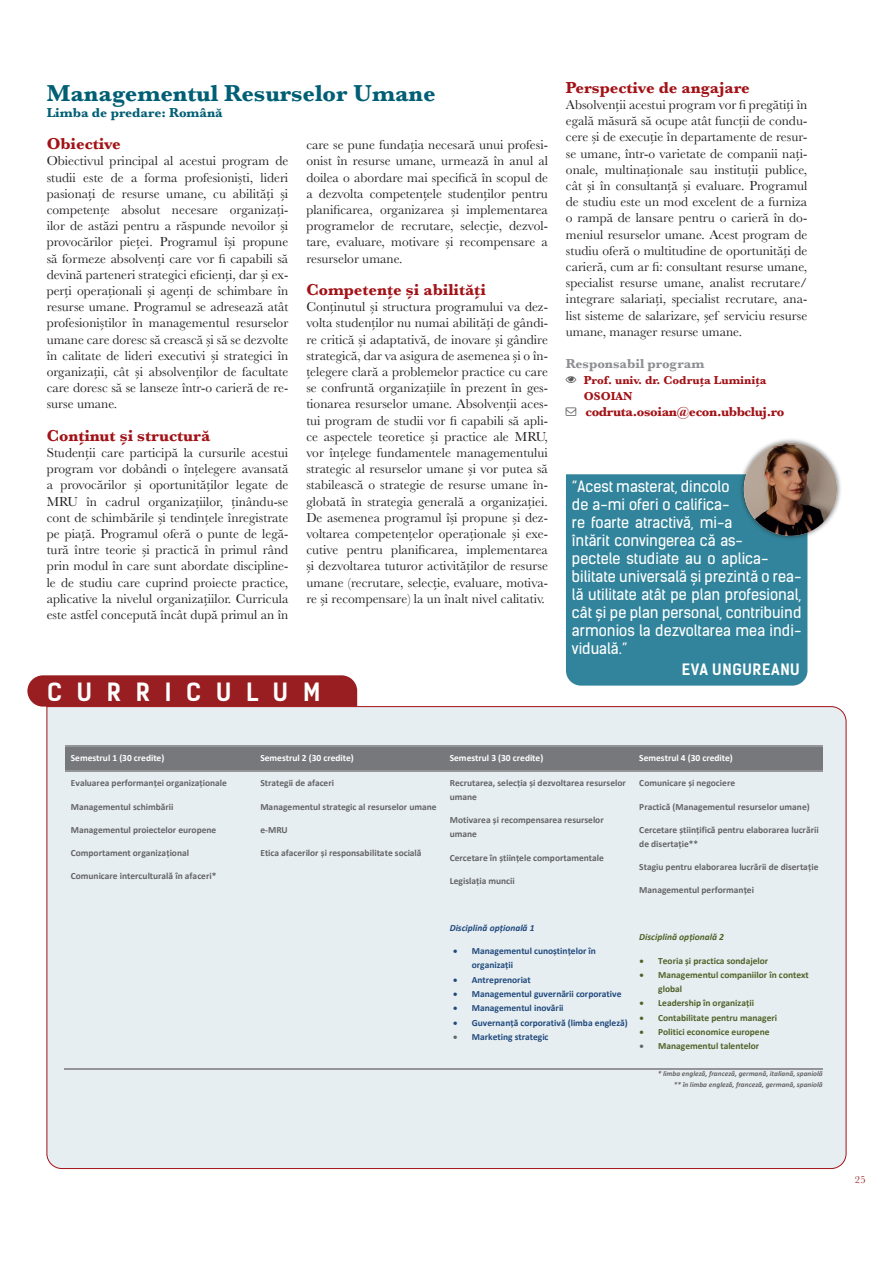
<style>
.page{position:relative;width:893px;height:1263px;background:#fff}
.page>*{position:absolute;margin:0;border:0;box-sizing:border-box;transform-origin:0 0}
.titlu1{font:700 24px "Baskerville";color:#005f74}
.t1{font:700 24px "Kelson Sans";letter-spacing:.615em;color:#fff}
.titlu2{font:700 16.5px "Baskerville";color:#a21217}
.testimonial{font:15px/18px "Kelson Sans";color:#fff}
.nume_testimonial{font:700 15px "Kelson Sans";letter-spacing:.04em;color:#fff}
.corptext{font:13.5px/16.2px "Baskerville";color:#231f20;text-align:justify}
.t2{font:700 13.5px "Baskerville";letter-spacing:-.025em;color:#a21217}
.limba_predare{font:700 13.5px "Baskerville";color:#005f74}
.titlu_resp_progr{font:700 13.5px "Baskerville";color:#8d8f92}
.t3{font:700 12px/16.2px "Baskerville";color:#a21217}
.t4{font:10.5px "Baskerville";color:#981e21}
.t5{font:700 9.45px/13.8px "Calibri";color:#636366}
.t6{font:700 9.45px/13.8px "Calibri";color:#4f6228}
.t7{font:700 9.45px/13.8px "Calibri";color:#1f497d}
.t8{font:700 9.45px "Calibri";color:#fff}
.t9{font:italic 700 9.45px "Calibri";color:#1f497d}
.t10{font:italic 700 9.45px "Calibri";color:#4f6228}
.t11{font:italic 700 7.35px/10.6px "Calibri";letter-spacing:.005em;color:#636366;text-align:right}
.s1{color:#636366}
</style>
<div class="page">
<div style="left:27px;top:675px;width:330px;height:32px;background:#981e21"></div>
<div style="left:47px;top:706px;width:799px;height:463px;background:#e7eef1"></div>
<div style="left:65px;top:747px;width:190px;height:23px;background:#76787b"></div>
<div style="left:255px;top:747px;width:189px;height:23px;background:#76787b"></div>
<div style="left:444px;top:747px;width:190px;height:23px;background:#76787b"></div>
<div style="left:634px;top:747px;width:189px;height:23px;background:#76787b"></div>
<hr style="left:65px;top:746px;width:190px;height:1px;background:#939598">
<hr style="left:256px;top:746px;width:188px;height:1px;background:#939598">
<hr style="left:445px;top:746px;width:189px;height:1px;background:#939598">
<hr style="left:635px;top:746px;width:188px;height:1px;background:#939598">
<hr style="left:65px;top:770px;width:190px;height:1px;background:#939598">
<hr style="left:256px;top:770px;width:188px;height:1px;background:#939598">
<hr style="left:445px;top:770px;width:189px;height:1px;background:#939598">
<hr style="left:635px;top:770px;width:188px;height:1px;background:#939598">
<hr style="left:64px;top:1068px;width:191px;height:1px;background:#939598">
<hr style="left:255px;top:1068px;width:189px;height:1px;background:#939598">
<hr style="left:444px;top:1068px;width:190px;height:1px;background:#939598">
<hr style="left:634px;top:1068px;width:189px;height:1px;background:#939598">
<div style="left:566px;top:474px;width:241px;height:212px;background:#31849b"></div>
<div style="left:739px;top:438px;width:103px;height:103px;background:#231f20;opacity:.65"></div>
<img style="left:744px;top:443px;width:93px;height:93px;border-radius:47px">
<p class="titlu1" style="left:47px;top:76px;width:390px">Managementul Resurselor Umane</p>
<p class="limba_predare" style="left:47px;top:103px;width:178px">Limba de predare: Română</p>
<p class="titlu2" style="left:47px;top:132px;width:76px">Obiective</p>
<p class="corptext" style="left:47px;top:153px;width:243px">Obiectivul principal al acestui program de studii este de a forma profesioniști, lideri pasionați de resurse umane, cu abilități și competențe absolut necesare organizați&shy;ilor de astăzi pentru a răspunde nevoilor și provocărilor pieței. Programul își propune să formeze absolvenți care vor fi capabili să devină parteneri strategici eficienți, dar și ex&shy;perți operaționali și agenți de schimbare în resurse umane. Programul se adresează atât profesioniștilor în managementul resurselor umane care doresc să crească și să se dezvolte în calitate de lideri executivi și strategici în organizații, cât și absolvenților de facultate care doresc să se lanseze într-o carieră de re&shy;surse umane.</p>
<p class="titlu2" style="left:47px;top:424px;width:165px">Conținut și structură</p>
<p class="corptext" style="left:47px;top:445px;width:243px">Studenții care participă la cursurile acestui program vor dobândi o înțelegere avansată a provocărilor și oportunităților legate de MRU în cadrul organizațiilor, ținându-se cont de schimbările și tendințele înregistrate pe piață. Programul oferă o punte de legă&shy;tură între teorie și practică în primul rând prin modul în care sunt abordate discipline&shy;le de studiu care cuprind proiecte practice, aplicative la nivelul organizațiilor. Curricula este astfel concepută încât după primul an în</p>
<p class="corptext" style="left:306px;top:137px;width:243px">care se pune fundația necesară unui profesi&shy;onist în resurse umane, urmează în anul al doilea o abordare mai specifică în scopul de a dezvolta competențele studenților pentru planificarea, organizarea și implementarea programelor de recrutare, selecție, dezvol&shy;tare, evaluare, motivare și recompensare a resurselor umane.</p>
<p class="titlu2" style="left:306px;top:278px;width:181px">Competențe și abilități</p>
<p class="corptext" style="left:306px;top:299px;width:243px">Conținutul și structura programului va dez&shy;volta studenților nu numai abilități de gândi&shy;re critică și adaptativă, de inovare și gândire strategică, dar va asigura de asemenea și o în&shy;țelegere clară a problemelor practice cu care se confruntă organizațiile în prezent în ges&shy;tionarea resurselor umane. Absolvenții aces&shy;tui program de studii vor fi capabili să apli&shy;ce aspectele teoretice și practice ale MRU, vor înțelege fundamentele managementului strategic al resurselor umane și vor putea să stabilească o strategie de resurse umane în&shy;globată în strategia generală a organizației.<br>De asemenea programul își propune și dez&shy;voltarea competențelor operaționale și exe&shy;cutive pentru planificarea, implementarea și dezvoltarea tuturor activităților de resurse umane (recrutare, selecție, evaluare, motiva&shy;re și recompensare) la un înalt nivel calitativ.</p>
<p class="t1" style="left:47px;top:677px;width:275px">CURRICULUM</p>
<p class="titlu2" style="left:566px;top:76px;width:185px">Perspective de angajare</p>
<p class="corptext" style="left:566px;top:97px;width:243px">Absolvenții acestui program vor fi pregătiți în egală măsură să ocupe atât funcții de condu&shy;cere și de execuție în departamente de resur&shy;se umane, într-o varietate de companii nați&shy;onale, multinaționale sau instituții publice, cât și în consultanță și evaluare. Programul de studiu este un mod excelent de a furniza o rampă de lansare pentru o carieră în do&shy;meniul resurselor umane. Acest program de studiu oferă o multitudine de oportunități de carieră, cum ar fi: consultant resurse umane, specialist resurse umane, analist recrutare/ integrare salariați, specialist recrutare, ana&shy;list sisteme de salarizare, șef serviciu resurse umane, manager resurse umane.</p>
<p class="titlu_resp_progr" style="left:566px;top:354px;width:140px">Responsabil program</p>
<p class="t3" style="left:584px;top:372px;width:184px">Prof. univ. dr. Codruța Luminița<br>OSOIAN</p>
<p class="t2" style="left:585px;top:402px;width:200px">codruta.osoian@econ.ubbcluj.ro</p>
<p class="testimonial" style="left:572px;top:477px;width:231px">“Acest masterat, dincolo<br>de a-mi oferi o califica-<br>re foarte atractivă, mi-a<br>întărit convingerea că as-<br>pectele studiate au o aplica&shy;bilitate universală și prezintă o rea&shy;lă utilitate atât pe plan profesional, cât și pe plan personal, contribuind armonios la dezvoltarea mea indi&shy;viduală.”</p>
<p class="nume_testimonial" style="left:682px;top:660px;width:120px">EVA UNGUREANU</p>
<p class="t8" style="left:71px;top:751px;width:95px">Semestrul 1 (30 credite)</p>
<p class="t8" style="left:260px;top:751px;width:95px">Semestrul 2 (30 credite)</p>
<p class="t8" style="left:450px;top:751px;width:95px">Semestrul 3 (30 credite)</p>
<p class="t8" style="left:639px;top:751px;width:95px">Semestrul 4 (30 credite)</p>
<p class="t5" style="left:71px;top:776px;width:158px">Evaluarea performanței organizaționale</p>
<p class="t5" style="left:71px;top:799px;width:104px">Managementul schimbării</p>
<p class="t5" style="left:71px;top:823px;width:147px">Managementul proiectelor europene</p>
<p class="t5" style="left:71px;top:846px;width:120px">Comportament organizațional</p>
<p class="t5" style="left:71px;top:869px;width:147px">Comunicare interculturală în afaceri*</p>
<p class="t5" style="left:260px;top:776px;width:75px">Strategii de afaceri</p>
<p class="t5" style="left:260px;top:799px;width:178px">Managementul strategic al resurselor umane</p>
<p class="t5" style="left:260px;top:823px;width:29px">e-MRU</p>
<p class="t5" style="left:260px;top:846px;width:163px">Etica afacerilor și responsabilitate socială</p>
<p class="t5" style="left:450px;top:776px;width:177px">Recrutarea, selecția și dezvoltarea resurselor umane</p>
<p class="t5" style="left:450px;top:813px;width:155px">Motivarea și recompensarea resurselor umane</p>
<p class="t5" style="left:450px;top:850px;width:156px">Cercetare în științele comportamentale</p>
<p class="t5" style="left:450px;top:874px;width:67px">Legislația muncii</p>
<p class="t9" style="left:450px;top:921px;width:86px">Disciplină opțională 1</p>
<p class="t7" style="left:472px;top:944px;width:126px;text-indent:-19px">• Managementul cunoștințelor în organizații</p>
<p class="t7" style="left:453px;top:972px;width:79px">• Antreprenoriat</p>
<p class="t7" style="left:453px;top:987px;width:170px">• Managementul guvernării corporative</p>
<p class="t7" style="left:453px;top:1001px;width:112px">• Managementul inovării</p>
<p class="t7" style="left:453px;top:1015px;width:176px">• Guvernanță corporativă (limba engleză)</p>
<p class="t7" style="left:453px;top:1030px;width:97px"><span class="s1">•</span> Marketing strategic</p>
<p class="t5" style="left:639px;top:776px;width:97px">Comunicare și negociere</p>
<p class="t5" style="left:639px;top:799px;width:172px">Practică (Managementul resurselor umane)</p>
<p class="t5" style="left:639px;top:823px;width:181px">Cercetare științifică pentru elaborarea lucrării de disertație**</p>
<p class="t5" style="left:639px;top:860px;width:181px">Stagiu pentru elaborarea lucrării de disertație</p>
<p class="t5" style="left:639px;top:883px;width:116px">Managementul performanței</p>
<p class="t10" style="left:639px;top:930px;width:86px">Disciplină opțională 2</p>
<p class="t6" style="left:639px;top:954px;width:130px">• Teoria și practica sondajelor</p>
<p class="t6" style="left:658px;top:968px;width:152px;text-indent:-19px">• Managementul companiilor în context global</p>
<p class="t6" style="left:639px;top:996px;width:116px">• Leadership în organizații</p>
<p class="t6" style="left:639px;top:1010px;width:139px">• Contabilitate pentru manageri</p>
<p class="t6" style="left:639px;top:1025px;width:132px">• Politici economice europene</p>
<p class="t6" style="left:639px;top:1039px;width:121px"><span class="s1">•</span> Managementul talentelor</p>
<p class="t11" style="left:658px;top:1068px;width:167px">* limba engleză, franceză, germană, italiană, spaniolă ** în limba engleză, franceză, germană, spaniolă</p>
<p class="t4" style="left:855px;top:1173px;width:13px">25</p>
</div>
